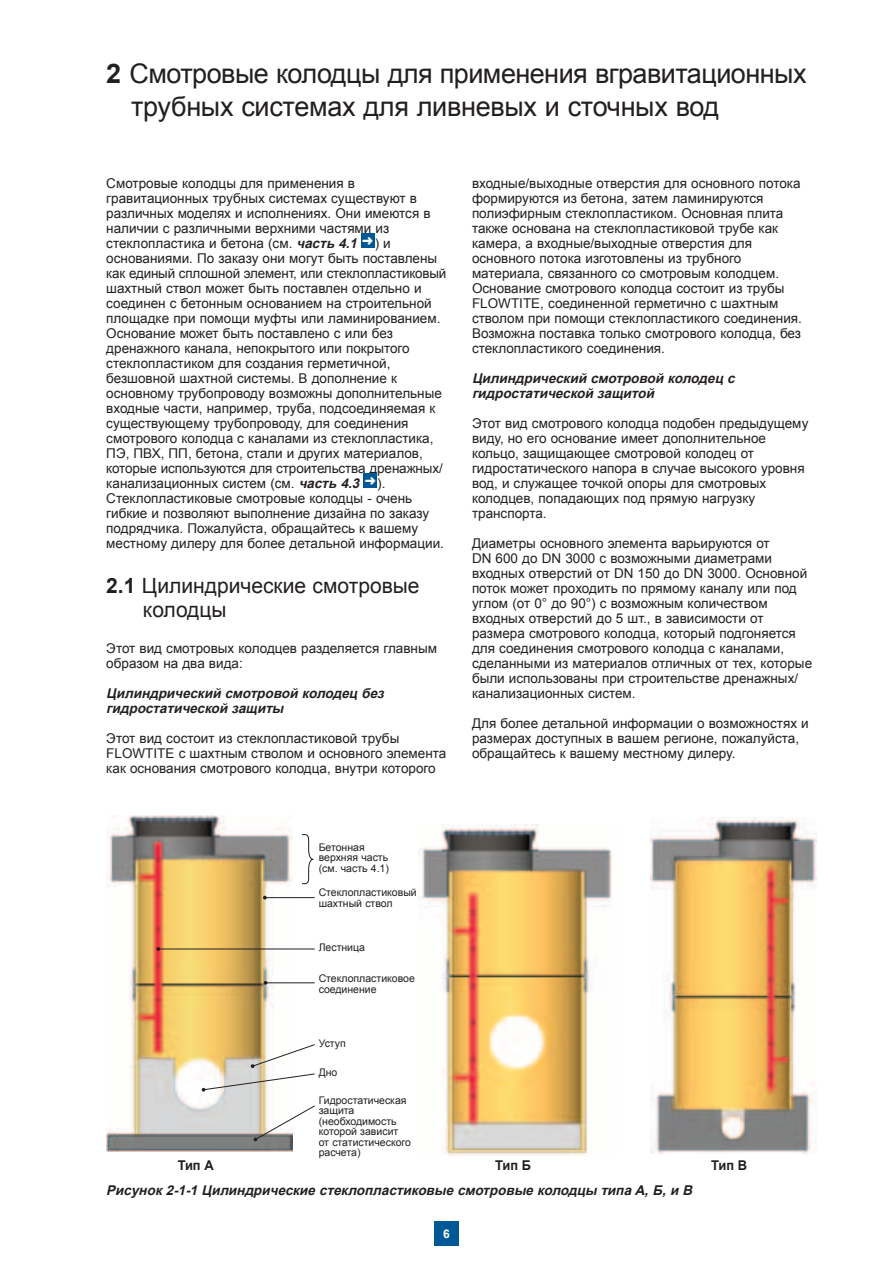
<style>
.page{position:relative;width:893px;height:1263px;background:#fff}
.page>*{position:absolute;margin:0;border:0;box-sizing:border-box;transform-origin:0 0}
.t1{font:27px/33px "Arial";letter-spacing:-.02em;color:#231f20}
.t2{font:21px/24px "Arial";color:#231f20}
.t3{font:13.5px/15px "Arial";color:#231f20}
.t4{font:italic 700 13.5px/15px "Arial";color:#231f20}
.t5{font:700 13.5px "Arial";letter-spacing:-.025em;color:#231f20;scale:.96 1}
.t6{font:700 12px "Arial";color:#fff}
.t7{font:10.5px/10.5px "Arial";color:#231f20}
.s1{font-weight:700}
.s2{font-weight:700;font-style:italic}
</style>
<div class="page">
<div style="left:435px;top:1221px;width:24px;height:24px;background:#005996"></div>
<img style="left:651px;top:817px;width:165px;height:337px">
<img style="left:106px;top:816px;width:187px;height:335px">
<div style="left:361px;top:233px;width:14px;height:15px;background:#005996"></div>
<div style="left:364px;top:473px;width:13px;height:15px;background:#005996"></div>
<hr style="left:264px;top:897px;width:51px;height:1px;background:#231f20">
<hr style="left:266px;top:982px;width:49px;height:1px;background:#231f20">
<hr style="left:158px;top:949px;width:157px;height:1px;background:#231f20">
<svg style="left:156px;top:947px;width:4px;height:4px"></svg>
<svg style="left:202px;top:1044px;width:113px;height:48px"></svg>
<svg style="left:253px;top:1105px;width:62px;height:36px"></svg>
<svg style="left:302px;top:834px;width:12px;height:50px"></svg>
<img style="left:419px;top:825px;width:193px;height:330px">
<h1 class="t1" style="left:131px;top:58px;width:677px;text-indent:-25px"><span class="s1">2</span> Cмотровые колодцы для применения вгравитационных трубных системах для ливневых и сточных вод</h1>
<p class="t3" style="left:106px;top:176px;width:342px">Смотровые колодцы для применения в гравитационных трубных системах существуют в различных моделях и исполнениях. Они имеются в наличии с различными верхними частями из стеклопластика и бетона (см. <span class="s2">часть 4.1</span> ) и основаниями. По заказу они могут быть поставлены как единый сплошной элемент, или стеклопластиковый шахтный ствол может быть поставлен отдельно и соединен с бетонным основанием на строительной площадке при помощи муфты или ламинированием.<br>Основание может быть поставлено с или без дренажного канала, непокрытого или покрытого стеклопластиком для создания герметичной, безшовной шахтной системы. В дополнение к основному трубопроводу возможны дополнительные входные части, например, труба, подсоединяемая к существующему трубопроводу, для соединения смотрового колодца с каналами из стеклопластика, ПЭ, ПВХ, ПП, бетона, стали и других материалов, которые используются для строительства дренажных/ канализационных систем (см. <span class="s2">часть 4.3</span> ).<br>Стеклопластиковые смотровые колодцы - очень гибкие и позволяют выполнение дизайна по заказу подрядчика. Пожалуйста, обращайтесь к вашему местному дилеру для более детальной информации.</p>
<h2 class="t2" style="left:143px;top:574px;width:278px;text-indent:-37px"><span class="s1">2.1</span> Цилиндрические смотровые колодцы</h2>
<p class="t3" style="left:106px;top:641px;width:332px">Этот вид смотровых колодцев разделяется главным образом на два вида:</p>
<p class="t4" style="left:106px;top:686px;width:283px">Цилиндрический смотровой колодец без гидростатической защиты</p>
<p class="t3" style="left:106px;top:731px;width:342px">Этот вид состоит из стеклопластиковой трубы<br>FLOWTITE с шахтным стволом и основного элемента как основания смотрового колодца, внутри которого</p>
<p class="t3" style="left:472px;top:176px;width:331px">входные/выходные отверстия для основного потока формируются из бетона, затем ламинируются полиэфирным стеклопластиком. Основная плита также основана на стеклопластиковой трубе как камера, а входные/выходные отверстия для основного потока изготовлены из трубного материала, связанного со смотровым колодцем.<br>Основание смотрового колодца состоит из трубы FLOWTITE, соединенной герметично с шахтным стволом при помощи стеклопластикого соединения.<br>Возможна поставка только смотрового колодца, без стеклопластикого соединения.</p>
<p class="t4" style="left:472px;top:371px;width:268px">Цилиндрический смотровой колодец с гидростатической защитой</p>
<p class="t3" style="left:472px;top:416px;width:338px">Этот вид смотрового колодца подобен предыдущему виду, но его основание имеет дополнительное кольцо, защищающее смотровой колодец от гидростатического напора в случае высокого уровня вод, и служащее точкой опоры для смотровых колодцев, попадающих под прямую нагрузку транспорта.</p>
<p class="t3" style="left:472px;top:536px;width:342px">Диаметры основного элемента варьируются от<br>DN 600 до DN 3000 с возможными диаметрами входных отверстий от DN 150 до DN 3000. Основной поток может проходить по прямому каналу или под углом (от 0° до 90°) с возможным количеством входных отверстий до 5 шт., в зависимости от размера смотрового колодца, который подгоняется для соединения смотрового колодца с каналами, сделанными из материалов отличных от тех, которые были использованы при строительстве дренажных/ канализационных систем.</p>
<p class="t3" style="left:472px;top:716px;width:338px">Для более детальной информации о возможностях и размерах доступных в вашем регионе, пожалуйста, обращайтесь к вашему местному дилеру.</p>
<p class="t7" style="left:319px;top:842px;width:72px">Бетонная верхняя часть (см. часть 4.1)</p>
<p class="t7" style="left:319px;top:887px;width:100px">Стеклопластиковый шахтный ствол</p>
<p class="t7" style="left:319px;top:943px;width:48px">Лестница</p>
<p class="t7" style="left:319px;top:973px;width:98px">Стеклопластиковое соединение</p>
<p class="t7" style="left:319px;top:1038px;width:29px">Уступ</p>
<p class="t7" style="left:319px;top:1067px;width:20px">Дно</p>
<p class="t7" style="left:319px;top:1095px;width:94px">Гидростатическая защита (необходимость которой зависит от статистического расчета)</p>
<p class="t5" style="left:178px;top:1156px;width:39px">Тип А</p>
<p class="t5" style="left:495px;top:1156px;width:39px">Тип Б</p>
<p class="t5" style="left:711px;top:1156px;width:39px">Тип В</p>
<p class="t4" style="left:106px;top:1183px;width:591px">Рисунок2-1-1 Цилиндрические стеклопластиковые смотровые колодцы типа A,Б,и В</p>
<p class="t6" style="left:443px;top:1225px;width:8px">6</p>
</div>
